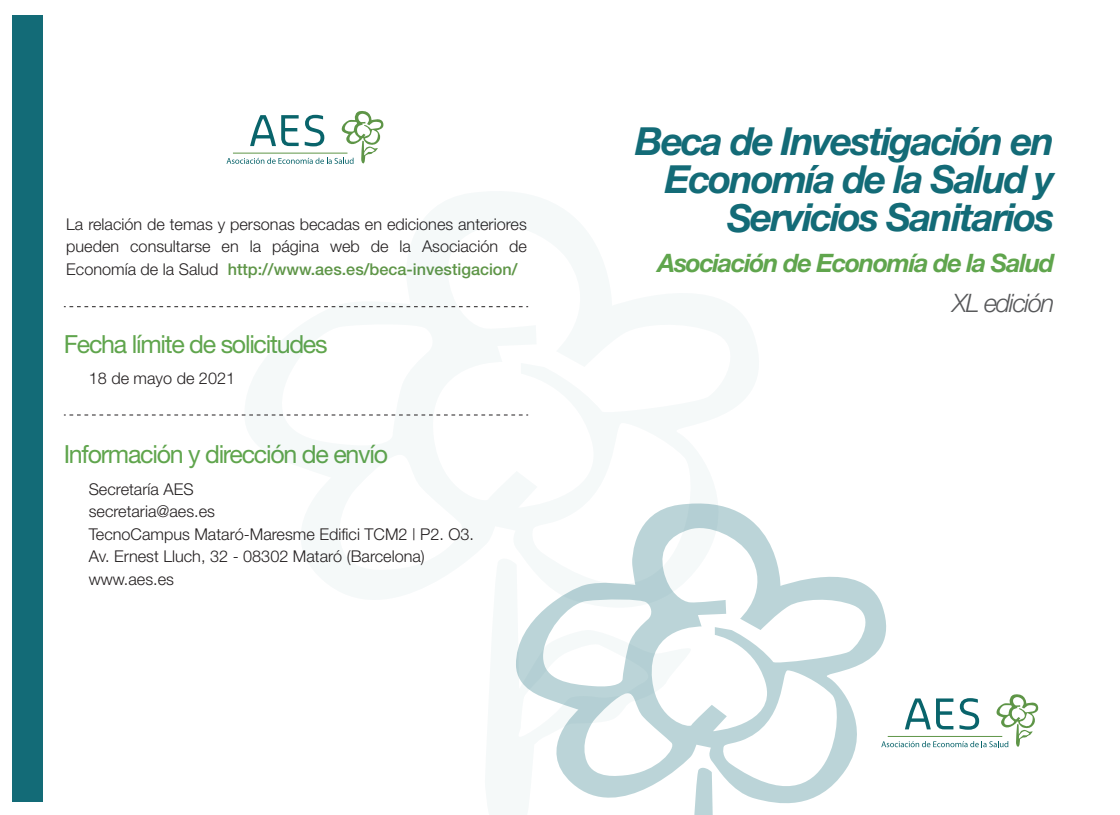
<style>
.page{position:relative;width:1120px;height:815px;background:#fff}
.page>*{position:absolute;margin:0;border:0;box-sizing:border-box;transform-origin:0 0}
.t1{font:italic 700 38.75px/38.1px "Helvetica Neue";letter-spacing:-.05em;color:#136b77;text-align:right}
.t2{font:italic 700 25.38px "Helvetica Neue";letter-spacing:-.05em;color:#60a54d}
.t3{font:italic 300 25.38px "Helvetica Neue";letter-spacing:-.05em;color:#57585a}
.t4{font:25px "Helvetica Neue";letter-spacing:-.05em;color:#60a54d}
.t5{font:300 16.25px/22.5px "Helvetica Neue";color:#231f20;text-align:justify}
.s1{font-weight:500;color:#5e9547}
</style>
<div class="page">
<svg style="left:759px;top:528px;width:127px;height:276px"></svg>
<svg style="left:881px;top:693px;width:158px;height:54px"></svg>
<svg style="left:226px;top:111px;width:158px;height:53px"></svg>
<svg style="left:244px;top:306px;width:515px;height:509px"></svg>
<svg style="left:64px;top:306px;width:464px;height:1px"></svg>
<svg style="left:64px;top:415px;width:464px;height:1px"></svg>
<div style="left:13px;top:15px;width:30px;height:787px;background:#136b77"></div>
<p class="t5" style="left:66px;top:213px;width:462px">La relación de temas y personas becadas en ediciones anteriores pueden consultarse en la página web de la Asociación de Economía de la Salud <span class="s1">http://www.aes.es/beca-investigacion/</span></p>
<h3 class="t4" style="left:64px;top:329px;width:265px">Fecha límite de solicitudes</h3>
<p class="t5" style="left:89px;top:366px;width:148px">18 de mayo de 2021</p>
<h3 class="t4" style="left:64px;top:439px;width:326px">Información y dirección de envío</h3>
<p class="t5" style="left:89px;top:478px;width:387px;text-align:left">Secretaría AES<br>secretaria@aes.es<br>TecnoCampus Mataró-Maresme Edifici TCM2 | P2. O3.<br>Av. Ernest Lluch, 32 - 08302 Mataró (Barcelona) www.aes.es</p>
<h1 class="t1" style="left:635px;top:121px;width:421px">Beca de Investigación en<br>Economía de la Salud y<br>Servicios Sanitarios</h1>
<h2 class="t2" style="left:658px;top:247px;width:398px">Asociación de Economía de la Salud</h2>
<h2 class="t3" style="left:952px;top:288px;width:103px">XL edición</h2>
</div>
